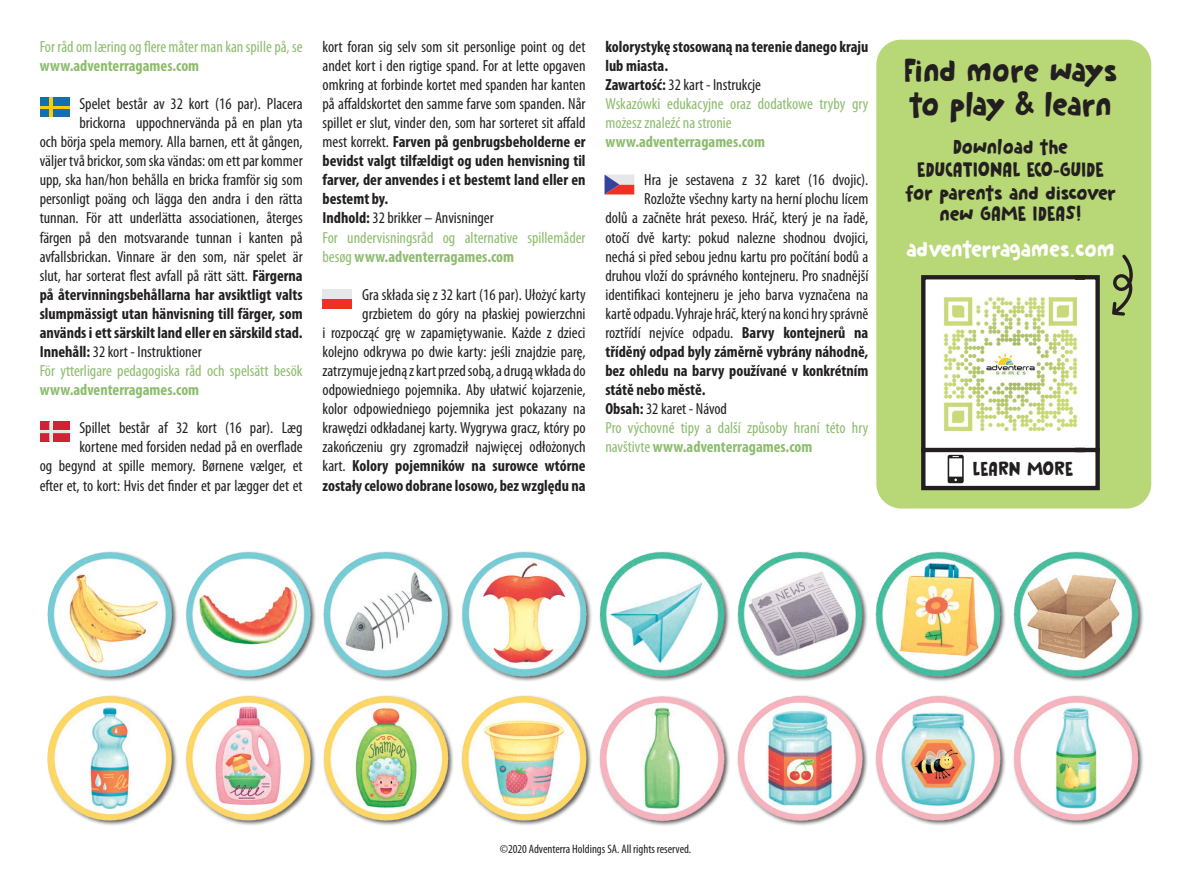
<style>
.page{position:relative;width:1191px;height:893px;background:#fff}
.page>*{position:absolute;margin:0;border:0;box-sizing:border-box;transform-origin:0 0}
.t1{font:35px "Cookie Crumble";color:#231f20}
.t2{font:35px "Cookie Crumble";letter-spacing:-.03em;color:#231f20}
.t3{font:24.5px "Cookie Crumble";color:#fff}
.t4{font:21.88px "Cookie Crumble";color:#231f20}
.t5{font:21.88px "Cookie Crumble";letter-spacing:-.02em;color:#231f20}
.t6{font:21px "Cookie Crumble";color:#231f20}
.t7{font:condensed 16.1px/19.1px "Myriad Pro";color:#231f20;text-align:right}
.t8{font:condensed 16.1px/19.1px "Myriad Pro";color:#8dbc6e}
.t9{font:700 condensed 16.1px/19.1px "Myriad Pro";color:#231f20}
.t10{font:700 condensed 16.1px "Myriad Pro";color:#8dbc6e}
.t11{font:condensed 12.25px "Myriad Pro";color:#231f20}
.s1{font-weight:700}
</style>
<div class="page">
<img style="left:47px;top:551px;width:121px;height:126px">
<img style="left:47px;top:677px;width:121px;height:148px">
<img style="left:604px;top:551px;width:115px;height:126px">
<img style="left:604px;top:677px;width:115px;height:149px">
<img style="left:168px;top:551px;width:138px;height:126px">
<img style="left:168px;top:677px;width:138px;height:148px">
<img style="left:719px;top:551px;width:138px;height:126px">
<img style="left:719px;top:677px;width:138px;height:149px">
<img style="left:306px;top:551px;width:137px;height:126px">
<img style="left:306px;top:677px;width:137px;height:148px">
<img style="left:857px;top:551px;width:138px;height:126px">
<img style="left:857px;top:677px;width:138px;height:148px">
<img style="left:443px;top:551px;width:161px;height:126px">
<img style="left:443px;top:677px;width:161px;height:148px">
<img style="left:995px;top:551px;width:149px;height:126px">
<img style="left:995px;top:677px;width:148px;height:148px">
<div style="left:40px;top:97px;width:29px;height:20px;background:#146eb2"></div>
<hr style="left:49px;top:97px;width:4px;height:20px;background:#feca0a">
<hr style="left:40px;top:106px;width:29px;height:3px;background:#feca0a">
<svg style="left:40px;top:422px;width:29px;height:19px"></svg>
<div style="left:322px;top:299px;width:30px;height:10px;background:#ef3124"></div>
<div style="left:322px;top:289px;width:30px;height:10px;background:#e6e7e9"></div>
<svg style="left:604px;top:175px;width:30px;height:19px"></svg>
<div style="left:876px;top:40px;width:275px;height:468px;background:#b8d777;border-radius:25px"></div>
<svg style="left:1112px;top:254px;width:21px;height:62px"></svg>
<svg style="left:921px;top:275px;width:179px;height:216px;background:#c4c3c2"></svg>
<img style="left:936px;top:289px;width:149px;height:149px">
<p class="t8" style="left:40px;top:37px;width:264px">For råd om læring og flere måter man kan spille på, se <span class="s1">www.adventerragames.com</span></p>
<p class="t7" style="left:40px;top:94px;width:264px">Spelet består av 32 kort (16 par). Placera brickorna uppochnervända på en plan yta<br>och börja spela memory. Alla barnen, ett åt gången, väljer två brickor, som ska vändas: om ett par kommer upp, ska han/hon behålla en bricka framför sig som personligt poäng och lägga den andra i den rätta tunnan. För att underlätta associationen, återges färgen på den motsvarande tunnan i kanten på avfallsbrickan. Vinnare är den som, när spelet är slut, har sorterat flest avfall på rätt sätt. <span class="s1">Färgerna på återvinningsbehållarna har avsiktligt valts slumpmässigt utan hänvisning till färger, som används i ett särskilt land eller en särskild stad.</span></p>
<p class="t7" style="left:40px;top:342px;width:163px"><span class="s1">Innehåll:</span> 32 kort - Instruktioner</p>
<p class="t8" style="left:40px;top:361px;width:264px">För ytterligare pedagogiska råd och spelsätt besök <span class="s1">www.adventerragames.com</span></p>
<p class="t7" style="left:40px;top:418px;width:264px">Spillet består af 32 kort (16 par). Læg kortene med forsiden nedad på en overflade<br>og begynd at spille memory. Børnene vælger, et efter et, to kort: Hvis det finder et par lægger det et</p>
<p class="t7" style="left:322px;top:37px;width:264px;text-align:justify">kort foran sig selv som sit personlige point og det andet kort i den rigtige spand. For at lette opgaven omkring at forbinde kortet med spanden har kanten på affaldskortet den samme farve som spanden. Når spillet er slut, vinder den, som har sorteret sit affald mest korrekt. <span class="s1">Farven på genbrugsbeholderne er bevidst valgt tilfældigt og uden henvisning til farver, der anvendes i et bestemt land eller en bestemt by.</span></p>
<p class="t7" style="left:322px;top:208px;width:173px"><span class="s1">Indhold:</span> 32 brikker – Anvisninger</p>
<p class="t8" style="left:322px;top:227px;width:264px">For undervisningsråd og alternative spillemåder besøg <span class="s1">www.adventerragames.com</span></p>
<p class="t7" style="left:322px;top:285px;width:264px">Gra składa się z 32 kart (16 par). Ułożyć karty grzbietem do góry na płaskiej powierzchni<br>i rozpocząć grę w zapamiętywanie. Każde z dzieci kolejno odkrywa po dwie karty: jeśli znajdzie parę, zatrzymuje jedną z kart przed sobą, a drugą wkłada do odpowiedniego pojemnika. Aby ułatwić kojarzenie, kolor odpowiedniego pojemnika jest pokazany na krawędzi odkładanej karty. Wygrywa gracz, który po zakończeniu gry zgromadził najwięcej odłożonych kart. <span class="s1">Kolory pojemników na surowce wtórne zostały celowo dobrane losowo, bez względu na</span></p>
<p class="t9" style="left:605px;top:37px;width:264px">kolorystykę stosowaną na terenie danego kraju lub miasta.</p>
<p class="t7" style="left:605px;top:75px;width:157px"><span class="s1">Zawartość:</span> 32 kart - Instrukcje</p>
<p class="t8" style="left:605px;top:94px;width:264px">Wskazówki edukacyjne oraz dodatkowe tryby gry możesz znaleźć na stronie</p>
<p class="t10" style="left:605px;top:132px;width:161px">www.adventerragames.com</p>
<p class="t7" style="left:644px;top:170px;width:226px">Hra je sestavena z 32 karet (16 dvojic).</p>
<p class="t7" style="left:644px;top:189px;width:226px">Rozložte všechny karty na herní plochu lícem</p>
<p class="t7" style="left:605px;top:208px;width:264px">dolů a začněte hrát pexeso. Hráč, který je na řadě,</p>
<p class="t7" style="left:605px;top:227px;width:264px">otočí dvě karty: pokud nalezne shodnou dvojici,</p>
<p class="t7" style="left:605px;top:247px;width:264px">nechá si před sebou jednu kartu pro počítání bodů a</p>
<p class="t7" style="left:605px;top:266px;width:264px">druhou vloží do správného kontejneru. Pro snadnější</p>
<p class="t7" style="left:605px;top:285px;width:264px">identifikaci kontejneru je jeho barva vyznačena na</p>
<p class="t7" style="left:605px;top:304px;width:264px">kartě odpadu. Vyhraje hráč, který na konci hry správně</p>
<p class="t7" style="left:605px;top:323px;width:264px">roztřídí nejvíce odpadu. <span class="s1">Barvy kontejnerů na</span></p>
<p class="t9" style="left:605px;top:342px;width:264px">tříděný odpad byly záměrně vybrány náhodně,</p>
<p class="t9" style="left:605px;top:361px;width:264px">bez ohledu na barvy používané v konkrétním</p>
<p class="t9" style="left:605px;top:380px;width:102px">státě nebo městě.</p>
<p class="t7" style="left:605px;top:399px;width:123px"><span class="s1">Obsah:</span> 32 karet - Návod</p>
<p class="t8" style="left:605px;top:418px;width:264px">Pro výchovné tipy a další způsoby hraní této hry navštivte <span class="s1">www.adventerragames.com</span></p>
<p class="t1" style="left:903px;top:51px;width:215px">Find more ways</p>
<p class="t2" style="left:909px;top:84px;width:204px">to play &amp; learn</p>
<p class="t4" style="left:952px;top:134px;width:117px">Download the</p>
<p class="t4" style="left:917px;top:157px;width:189px">EDUCATIONAL ECO-GUIDE</p>
<p class="t5" style="left:905px;top:180px;width:212px">for parents and discover</p>
<p class="t4" style="left:939px;top:201px;width:143px">new GAME IDEAS!</p>
<p class="t3" style="left:906px;top:235px;width:210px">adventerragames.com</p>
<p class="t6" style="left:972px;top:457px;width:102px">LEARN MORE</p>
<p class="t11" style="left:500px;top:842px;width:193px">©2020 Adventerra Holdings SA. All rights reserved.</p>
</div>
